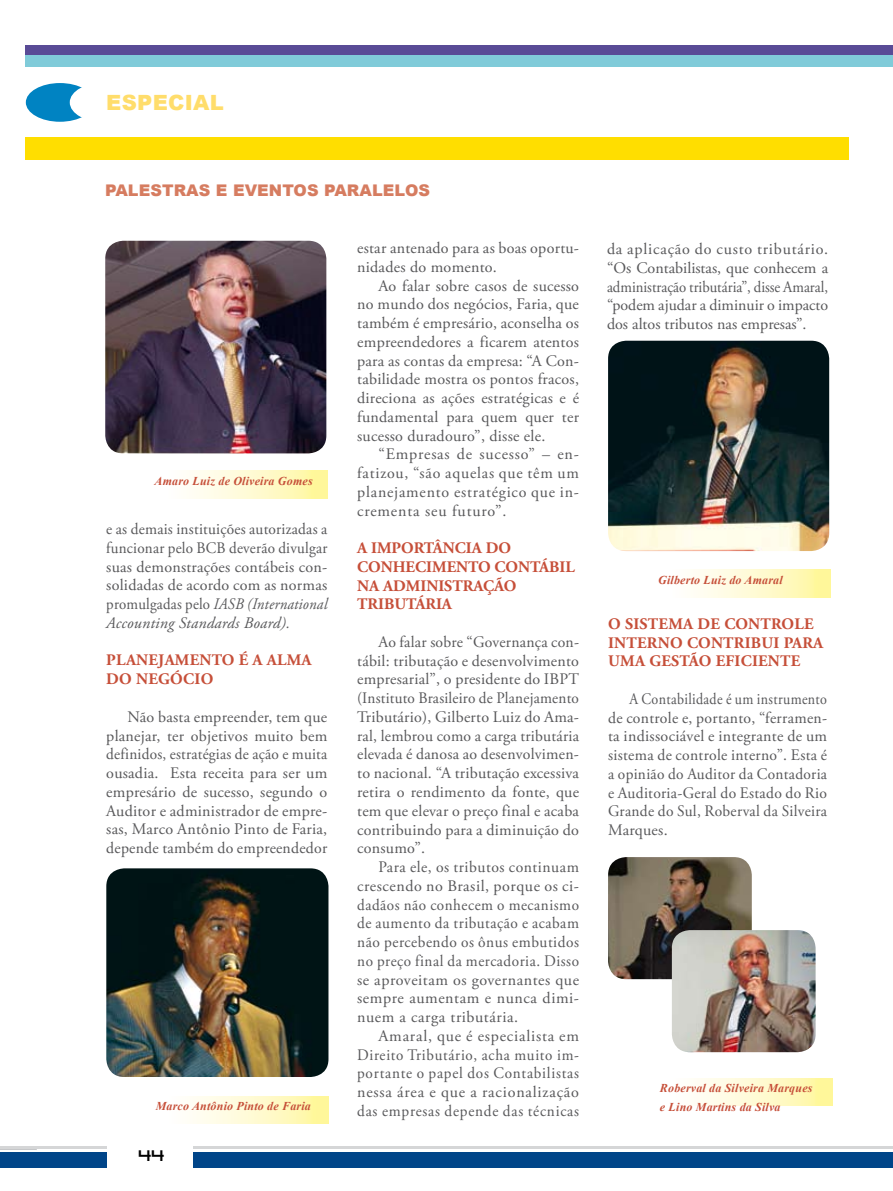
<style>
.page{position:relative;width:893px;height:1191px;background:#fff}
.page>*{position:absolute;margin:0;border:0;box-sizing:border-box;transform-origin:0 0}
.t1{font:900 21px "Arial";letter-spacing:.015em;color:#ffdd6b}
.t2{font:18px "Zeroes";color:#000}
.t3{font:16.05px/18.8px "Adobe Garamond Pro";letter-spacing:.015em;color:#58585a;text-align:justify}
.t4{font:16.05px/18.8px "Adobe Garamond Pro";letter-spacing:.015em;color:#58585a;text-align:justify;scale:.87 1}
.t5{font:16.05px/18.8px "Adobe Garamond Pro";letter-spacing:.015em;color:#58585a;text-align:justify;scale:.96 1}
.t6{font:16.05px "Adobe Garamond Pro";letter-spacing:.05em;color:#58585a}
.t7{font:700 16.05px/18.8px "Adobe Garamond Pro";letter-spacing:.015em;color:#c64f39}
.t8{font:16.05px "Adobe Garamond Pro";letter-spacing:.035em;color:#58585a}
.t9{font:16.05px "Adobe Garamond Pro";letter-spacing:.05em;color:#58585a;scale:.95 1}
.t10{font:16.05px "Adobe Garamond Pro";letter-spacing:.035em;color:#58585a;scale:.94 1}
.t11{font:16.05px "Adobe Garamond Pro";letter-spacing:.015em;color:#58585a;scale:.95 1}
.t12{font:16.05px "Adobe Garamond Pro";letter-spacing:.05em;color:#58585a;scale:.93 1}
.t13{font:16.05px "Adobe Garamond Pro";letter-spacing:.035em;color:#58585a;scale:.95 1}
.t14{font:16.05px "Adobe Garamond Pro";letter-spacing:.035em;color:#58585a;scale:.96 1}
.t15{font:900 16.05px "Arial";letter-spacing:.005em;color:#d67c60}
.t16{font:italic 700 12px/18.8px "Times New Roman";letter-spacing:.015em;color:#c64f39}
.s1{font-style:italic}
</style>
<div class="page">
<div style="left:193px;top:1152px;width:700px;height:16px;background:#004589"></div>
<hr style="left:193px;top:1146px;width:700px;height:3px;background:#d5d6d7">
<hr style="left:0;top:1146px;width:107px;height:3px;background:#d5d6d7">
<div style="left:0;top:1152px;width:107px;height:16px;background:#004589"></div>
<img style="left:608px;top:857px;width:144px;height:122px;border-radius:18px">
<img style="left:106px;top:868px;width:222px;height:209px;border-radius:18px">
<img style="left:608px;top:341px;width:221px;height:210px;border-radius:18px">
<img style="left:105px;top:241px;width:221px;height:212px;border-radius:18px">
<svg style="left:190px;top:471px;width:137px;height:27px;background:#fffacb"></svg>
<svg style="left:192px;top:1096px;width:136px;height:28px;background:#fffacb"></svg>
<svg style="left:694px;top:570px;width:137px;height:28px;background:#fffacb"></svg>
<svg style="left:696px;top:1078px;width:137px;height:28px;background:#fffacb"></svg>
<img style="left:672px;top:930px;width:144px;height:122px;border-radius:18px">
<div style="left:25px;top:45px;width:868px;height:12px;background:#594b96"></div>
<div style="left:25px;top:55px;width:868px;height:11px;background:#80cbd9"></div>
<div style="left:26px;top:137px;width:823px;height:23px;background:#ffde00"></div>
<div style="left:26px;top:83px;width:68px;height:39px;background:#0083c2;border-radius:50%"></div>
<div style="left:71px;top:83px;width:69px;height:39px;background:#fff;border-radius:50%"></div>
<div style="left:70px;top:82px;width:71px;height:40px;border:2px solid #fff;border-radius:50%"></div>
<p class="t1" style="left:106px;top:87px;width:119px">ESPECIAL</p>
<p class="t15" style="left:105px;top:179px;width:327px">PALESTRAS E EVENTOS PARALELOS</p>
<p class="t16" style="left:154px;top:471px;width:160px">Amaro Luiz de Oliveira Gomes</p>
<p class="t5" style="left:106px;top:520px;width:232px">e as demais instituições autorizadas a funcionar pelo BCB deverão divulgar suas demonstrações contábeis con&shy;solidadas de acordo com as normas promulgadas pelo <span class="s1">IASB (International Accounting Standards Board).</span></p>
<p class="t7" style="left:106px;top:651px;width:207px">PLANEJAMENTO É A ALMA<br>DO NEGÓCIO</p>
<p class="t3" style="left:106px;top:708px;width:223px;text-indent:21px">Não basta empreender, tem que planejar, ter objetivos muito bem definidos, estratégias de ação e muita ousadia. Esta receita para ser um empresário de sucesso, segundo o Auditor e administrador de empre&shy;sas, Marco Antônio Pinto de Faria, depende também do empreendedor</p>
<p class="t16" style="left:156px;top:1096px;width:157px">Marco Antônio Pinto de Faria</p>
<p class="t2" style="left:138px;top:1146px;width:27px">44</p>
<p class="t3" style="left:357px;top:239px;width:223px">estar antenado para as boas oportu-</p>
<p class="t3" style="left:357px;top:258px;width:141px">nidades do momento.</p>
<p class="t3" style="left:378px;top:277px;width:202px">Ao falar sobre casos de sucesso</p>
<p class="t3" style="left:357px;top:295px;width:223px">no mundo dos negócios, Faria, que</p>
<p class="t3" style="left:357px;top:314px;width:223px">também é empresário, aconselha os</p>
<p class="t3" style="left:357px;top:333px;width:223px">empreendedores a ficarem atentos</p>
<p class="t3" style="left:357px;top:352px;width:223px">para as contas da empresa: “A Con-</p>
<p class="t3" style="left:357px;top:370px;width:223px">tabilidade mostra os pontos fracos,</p>
<p class="t3" style="left:357px;top:389px;width:223px">direciona as ações estratégicas e é</p>
<p class="t3" style="left:357px;top:408px;width:223px">fundamental para quem quer ter</p>
<p class="t3" style="left:357px;top:427px;width:190px">sucesso duradouro”, disse ele.</p>
<p class="t6" style="left:378px;top:444px;width:202px">“Empresas de sucesso” – en-</p>
<p class="t6" style="left:357px;top:463px;width:223px">fatizou, “são aquelas que têm um</p>
<p class="t6" style="left:357px;top:482px;width:223px">planejamento estratégico que in-</p>
<p class="t6" style="left:357px;top:501px;width:151px">crementa seu futuro”.</p>
<p class="t7" style="left:357px;top:539px;width:219px">A IMPORTÂNCIA DO<br>CONHECIMENTO CONTÁBIL<br>NA ADMINISTRAÇÃO<br>TRIBUTÁRIA</p>
<p class="t3" style="left:378px;top:633px;width:202px">Ao falar sobre “Governança con-</p>
<p class="t3" style="left:357px;top:652px;width:223px">tábil: tributação e desenvolvimento</p>
<p class="t3" style="left:357px;top:670px;width:223px">empresarial”, o presidente do IBPT</p>
<p class="t11" style="left:357px;top:688px;width:235px">(Instituto Brasileiro de Planejamento</p>
<p class="t3" style="left:357px;top:708px;width:223px">Tributário), Gilberto Luiz do Ama-</p>
<p class="t3" style="left:357px;top:727px;width:223px">ral, lembrou como a carga tributária</p>
<p class="t3" style="left:357px;top:745px;width:223px">elevada é danosa ao desenvolvimen-</p>
<p class="t3" style="left:357px;top:764px;width:223px">to nacional. “A tributação excessiva</p>
<p class="t3" style="left:357px;top:783px;width:223px">retira o rendimento da fonte, que</p>
<p class="t3" style="left:357px;top:802px;width:223px">tem que elevar o preço final e acaba</p>
<p class="t3" style="left:357px;top:820px;width:223px">contribuindo para a diminuição do</p>
<p class="t3" style="left:357px;top:839px;width:70px">consumo”.</p>
<p class="t8" style="left:378px;top:857px;width:202px">Para ele, os tributos continuam</p>
<p class="t8" style="left:357px;top:876px;width:223px">crescendo no Brasil, porque os ci-</p>
<p class="t10" style="left:357px;top:894px;width:237px">dadãos não conhecem o mecanismo</p>
<p class="t13" style="left:357px;top:913px;width:235px">de aumento da tributação e acabam</p>
<p class="t14" style="left:357px;top:932px;width:233px">não percebendo os ônus embutidos</p>
<p class="t10" style="left:357px;top:951px;width:237px">no preço final da mercadoria. Disso</p>
<p class="t8" style="left:357px;top:969px;width:223px">se aproveitam os governantes que</p>
<p class="t8" style="left:357px;top:988px;width:223px">sempre aumentam e nunca dimi-</p>
<p class="t8" style="left:357px;top:1007px;width:162px">nuem a carga tributária.</p>
<p class="t6" style="left:378px;top:1026px;width:202px">Amaral, que é especialista em</p>
<p class="t12" style="left:357px;top:1044px;width:240px">Direito Tributário, acha muito im-</p>
<p class="t9" style="left:357px;top:1063px;width:235px">portante o papel dos Contabilistas</p>
<p class="t6" style="left:357px;top:1082px;width:223px">nessa área e que a racionalização</p>
<p class="t9" style="left:357px;top:1101px;width:235px">das empresas depende das técnicas</p>
<p class="t3" style="left:607px;top:240px;width:223px">da aplicação do custo tributário. “Os Contabilistas, que conhecem a administração tributária”, disse Amaral, “podem ajudar a diminuir o impacto dos altos tributos nas empresas”.</p>
<p class="t16" style="left:658px;top:570px;width:126px">Gilberto Luiz do Amaral</p>
<p class="t7" style="left:608px;top:614px;width:217px">O SISTEMA DE CONTROLE<br>INTERNO CONTRIBUI PARA<br>UMA GESTÃO EFICIENTE</p>
<p class="t4" style="left:608px;top:690px;width:253px;text-indent:21px">A Contabilidade é um instrumento de controle e, portanto, “ferramen&shy;ta indissociável e integrante de um sistema de controle interno”. Esta é a opinião do Auditor da Contadoria e Auditoria-Geral do Estado do Rio Grande do Sul, Roberval da Silveira Marques.</p>
<p class="t16" style="left:660px;top:1078px;width:154px">Roberval da Silveira Marques e Lino Martins da Silva</p>
</div>
